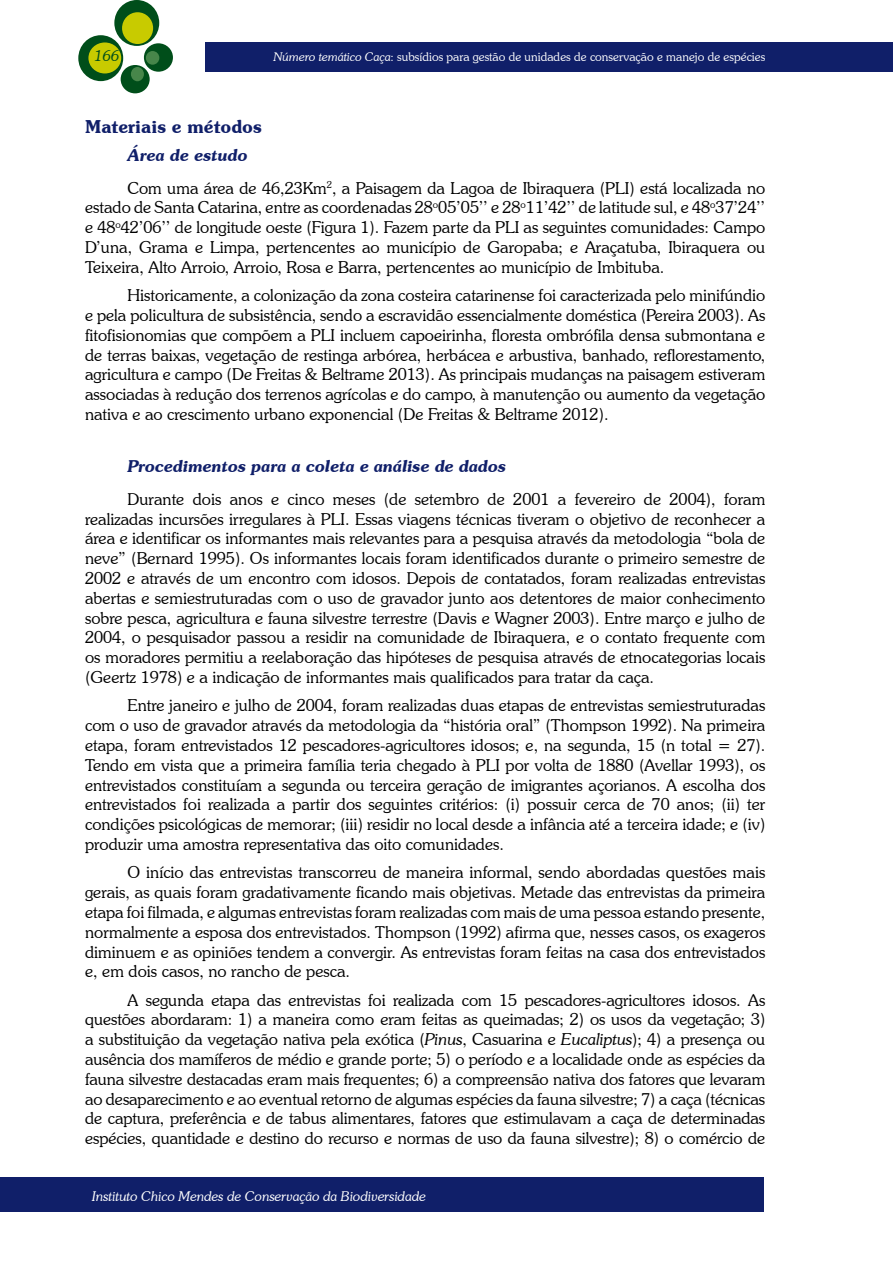
<style>
.page{position:relative;width:893px;height:1263px;background:#fff}
.page>*{position:absolute;margin:0;border:0;box-sizing:border-box;transform-origin:0 0}
.t1{font:600 18px "Souvenir IT Cby BT";color:#101f69}
.t2{font:300 16.5px/19.8px "Souvenir IT Cby BT";color:#000;text-align:justify}
.t3{font:italic 600 16.5px "Souvenir IT Cby BT";color:#101f69}
.t4{font:italic 300 15px "Souvenir IT Cby BT";color:#004e1a}
.t5{font:italic 300 13.5px "Souvenir IT Cby BT";color:#fff}
.t6{font:300 12px "Souvenir IT Cby BT";color:#fff}
.s1{font-style:italic}
.s2{font-weight:600;font-style:italic;color:#101f69}
</style>
<div class="page">
<div style="left:205px;top:43px;width:687px;height:29px;background:#101f69"></div>
<div style="left:114px;top:0;width:45px;height:46px;background:#004e1a;border-radius:50%"></div>
<div style="left:78px;top:35px;width:45px;height:46px;background:#004e1a;border-radius:50%"></div>
<div style="left:144px;top:43px;width:29px;height:29px;background:#004e1a;border-radius:50%"></div>
<div style="left:121px;top:65px;width:29px;height:28px;background:#004e1a;border-radius:50%"></div>
<div style="left:122px;top:12px;width:31px;height:32px;background:#c8cb00;border-radius:50%"></div>
<div style="left:88px;top:42px;width:33px;height:31px;background:#c8cb00;border-radius:50%"></div>
<div style="left:146px;top:51px;width:13px;height:14px;background:#47864a;border-radius:50%"></div>
<div style="left:131px;top:67px;width:13px;height:14px;background:#47864a;border-radius:50%"></div>
<div style="left:0;top:1178px;width:764px;height:34px;background:#101f69"></div>
<p class="t4" style="left:95px;top:46px;width:26px">166</p>
<p class="t6" style="left:274px;top:49px;width:493px"><span class="s1">Número temático Caça</span>: subsídios para gestão de unidades de conservação e manejo de espécies</p>
<p class="t1" style="left:85px;top:115px;width:178px">Materiais e métodos</p>
<p class="t2" style="left:128px;top:139px;width:639px;line-height:32.5px"><span class="s2">Área de estudo<br></span>Com uma área de 46,23Km<sup>2</sup>, a Paisagem da Lagoa de Ibiraquera (PLI) está localizada no</p>
<p class="t2" style="left:85px;top:197px;width:682px">estado de Santa Catarina, entre as coordenadas 28<sup>o</sup>05’05’’ e 28<sup>o</sup>11’42’’ de latitude sul, e 48<sup>o</sup>37’24’’ e 48<sup>o</sup>42’06’’ de longitude oeste (Figura 1). Fazem parte da PLI as seguintes comunidades: Campo D’una, Grama e Limpa, pertencentes ao município de Garopaba; e Araçatuba, Ibiraquera ou Teixeira, Alto Arroio, Arroio, Rosa e Barra, pertencentes ao município de Imbituba.</p>
<p class="t2" style="left:85px;top:285px;width:682px;text-indent:43px">Historicamente, a colonização da zona costeira catarinense foi caracterizada pelo minifúndio e pela policultura de subsistência, sendo a escravidão essencialmente doméstica (Pereira 2003). As fitofisionomias que compõem a PLI incluem capoeirinha, floresta ombrófila densa submontana e de terras baixas, vegetação de restinga arbórea, herbácea e arbustiva, banhado, reflorestamento, agricultura e campo (De Freitas &amp; Beltrame 2013). As principais mudanças na paisagem estiveram associadas à redução dos terrenos agrícolas e do campo, à manutenção ou aumento da vegetação nativa e ao crescimento urbano exponencial (De Freitas &amp; Beltrame 2012).</p>
<p class="t3" style="left:128px;top:456px;width:380px">Procedimentos para a coleta e análise de dados</p>
<p class="t2" style="left:85px;top:489px;width:682px;text-indent:43px">Durante dois anos e cinco meses (de setembro de 2001 a fevereiro de 2004), foram realizadas incursões irregulares à PLI. Essas viagens técnicas tiveram o objetivo de reconhecer a área e identificar os informantes mais relevantes para a pesquisa através da metodologia “bola de neve” (Bernard 1995). Os informantes locais foram identificados durante o primeiro semestre de 2002 e através de um encontro com idosos. Depois de contatados, foram realizadas entrevistas abertas e semiestruturadas com o uso de gravador junto aos detentores de maior conhecimento sobre pesca, agricultura e fauna silvestre terrestre (Davis e Wagner 2003). Entre março e julho de 2004, o pesquisador passou a residir na comunidade de Ibiraquera, e o contato frequente com os moradores permitiu a reelaboração das hipóteses de pesquisa através de etnocategorias locais (Geertz 1978) e a indicação de informantes mais qualificados para tratar da caça.</p>
<p class="t2" style="left:85px;top:695px;width:682px;text-indent:43px">Entre janeiro e julho de 2004, foram realizadas duas etapas de entrevistas semiestruturadas com o uso de gravador através da metodologia da “história oral” (Thompson 1992). Na primeira etapa, foram entrevistados 12 pescadores-agricultores idosos; e, na segunda, 15 (n total = 27).<br>Tendo em vista que a primeira família teria chegado à PLI por volta de 1880 (Avellar 1993), os entrevistados constituíam a segunda ou terceira geração de imigrantes açorianos. A escolha dos entrevistados foi realizada a partir dos seguintes critérios: (i) possuir cerca de 70 anos; (ii) ter condições psicológicas de memorar; (iii) residir no local desde a infância até a terceira idade; e (iv) produzir uma amostra representativa das oito comunidades.</p>
<p class="t2" style="left:85px;top:862px;width:682px;text-indent:43px">O início das entrevistas transcorreu de maneira informal, sendo abordadas questões mais gerais, as quais foram gradativamente ficando mais objetivas. Metade das entrevistas da primeira etapa foi filmada, e algumas entrevistas foram realizadas com mais de uma pessoa estando presente, normalmente a esposa dos entrevistados. Thompson (1992) afirma que, nesses casos, os exageros diminuem e as opiniões tendem a convergir. As entrevistas foram feitas na casa dos entrevistados e, em dois casos, no rancho de pesca.</p>
<p class="t2" style="left:85px;top:990px;width:682px;text-indent:43px">A segunda etapa das entrevistas foi realizada com 15 pescadores-agricultores idosos. As questões abordaram: 1) a maneira como eram feitas as queimadas; 2) os usos da vegetação; 3) a substituição da vegetação nativa pela exótica (<span class="s1">Pinus</span>, Casuarina e <span class="s1">Eucaliptus</span>); 4) a presença ou ausência dos mamíferos de médio e grande porte; 5) o período e a localidade onde as espécies da fauna silvestre destacadas eram mais frequentes; 6) a compreensão nativa dos fatores que levaram ao desaparecimento e ao eventual retorno de algumas espécies da fauna silvestre; 7) a caça (técnicas de captura, preferência e de tabus alimentares, fatores que estimulavam a caça de determinadas espécies, quantidade e destino do recurso e normas de uso da fauna silvestre); 8) o comércio de</p>
<p class="t5" style="left:92px;top:1188px;width:335px">Instituto Chico Mendes de Conservação da Biodiversidade</p>
</div>
